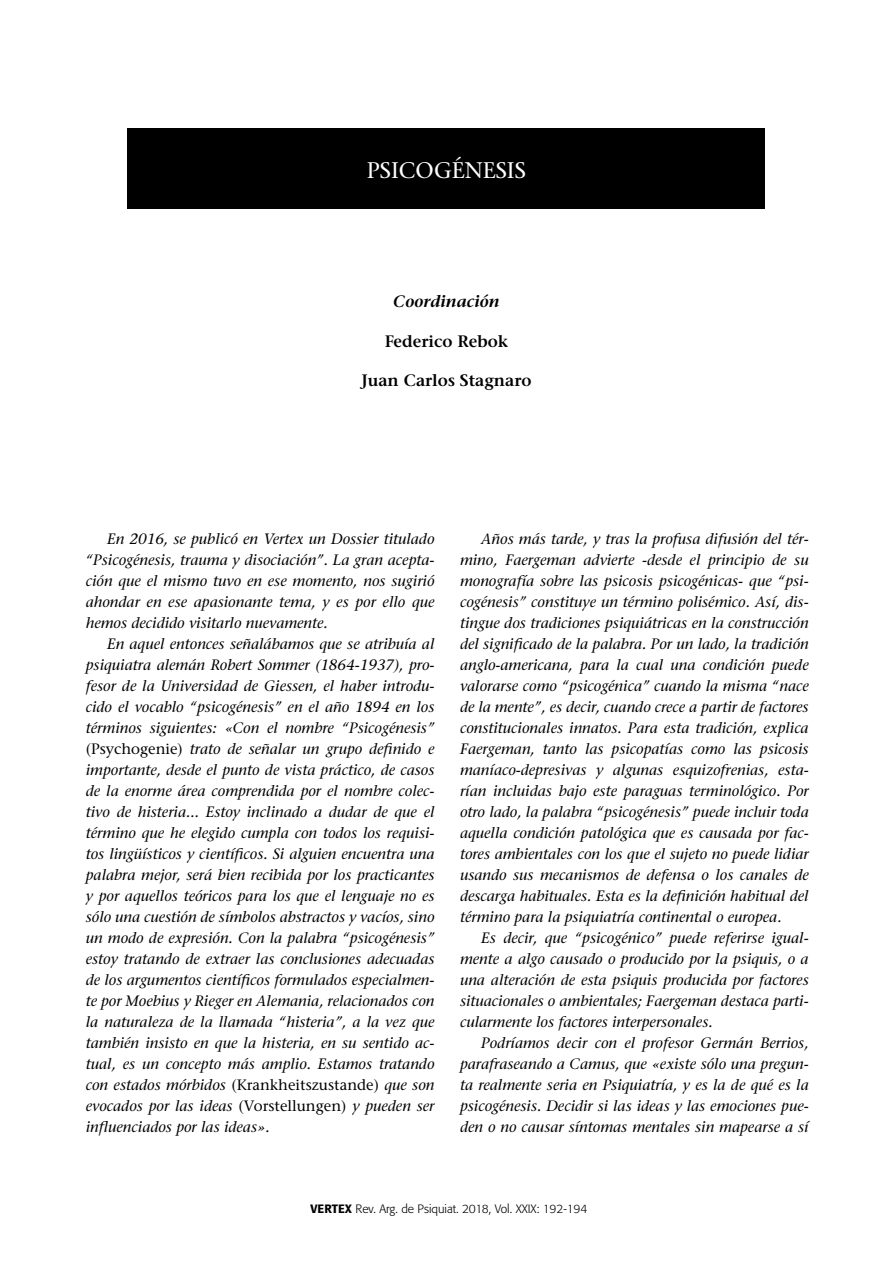
<style>
.page{position:relative;width:893px;height:1263px;background:#fff}
.page>*{position:absolute;margin:0;border:0;box-sizing:border-box;transform-origin:0 0}
.t1{font:22.5px "Stone Serif";color:#fff}
.t2{font:600 16.5px "Stone Serif";color:#000}
.t3{font:italic 600 16.5px "Stone Serif";color:#000}
.t4{font:italic 15px/21px "Stone Serif";color:#000;text-align:justify}
.t5{font:300 12px "Formata";color:#000}
.s1{font-style:normal}
.s2{font-weight:500}
</style>
<div class="page">
<div style="left:128px;top:128px;width:637px;height:81px;background:#000"></div>
<h1 class="t1" style="left:367px;top:156px;width:161px">PSICOGÉNESIS</h1>
<p class="t3" style="left:393px;top:291px;width:108px">Coordinación</p>
<p class="t2" style="left:385px;top:331px;width:125px">Federico Rebok</p>
<p class="t2" style="left:361px;top:370px;width:172px">Juan Carlos Stagnaro</p>
<p class="t4" style="left:86px;top:528px;width:350px;text-indent:21px">En 2016, se publicó en Vertex un Dossier titulado “Psicogénesis, trauma y disociación”. La gran acepta&shy;ción que el mismo tuvo en ese momento, nos sugirió ahondar en ese apasionante tema, y es por ello que hemos decidido visitarlo nuevamente.</p>
<p class="t4" style="left:86px;top:633px;width:350px;text-indent:21px">En aquel entonces señalábamos que se atribuía al psiquiatra alemán Robert Sommer (1864-1937), pro&shy;fesor de la Universidad de Giessen, el haber introdu&shy;cido el vocablo “psicogénesis” en el año 1894 en los términos siguientes: «Con el nombre “Psicogénesis” <span class="s1">(Psychogenie)</span> trato de señalar un grupo definido e importante, desde el punto de vista práctico, de casos de la enorme área comprendida por el nombre colec&shy;tivo de histeria... Estoy inclinado a dudar de que el término que he elegido cumpla con todos los requisi&shy;tos lingüísticos y científicos. Si alguien encuentra una palabra mejor, será bien recibida por los practicantes y por aquellos teóricos para los que el lenguaje no es sólo una cuestión de símbolos abstractos y vacíos, sino un modo de expresión. Con la palabra “psicogénesis” estoy tratando de extraer las conclusiones adecuadas de los argumentos científicos formulados especialmen&shy;te por Moebius y Rieger en Alemania, relacionados con la naturaleza de la llamada “histeria”, a la vez que también insisto en que la histeria, en su sentido ac&shy;tual, es un concepto más amplio. Estamos tratando con estados mórbidos <span class="s1">(Krankheitszustande)</span> que son evocados por las ideas <span class="s1">(Vorstellungen)</span> y pueden ser influenciados por las ideas».</p>
<p class="t4" style="left:460px;top:528px;width:350px;text-indent:21px">Años más tarde, y tras la profusa difusión del tér&shy;mino, Faergeman advierte -desde el principio de su monografía sobre las psicosis psicogénicas- que “psi&shy;cogénesis” constituye un término polisémico. Así, dis&shy;tingue dos tradiciones psiquiátricas en la construcción del significado de la palabra. Por un lado, la tradición anglo-americana, para la cual una condición puede valorarse como “psicogénica” cuando la misma “nace de la mente”, es decir, cuando crece a partir de factores constitucionales innatos. Para esta tradición, explica Faergeman, tanto las psicopatías como las psicosis maníaco-depresivas y algunas esquizofrenias, esta&shy;rían incluidas bajo este paraguas terminológico. Por otro lado, la palabra “psicogénesis” puede incluir toda aquella condición patológica que es causada por fac&shy;tores ambientales con los que el sujeto no puede lidiar usando sus mecanismos de defensa o los canales de descarga habituales. Esta es la definición habitual del término para la psiquiatría continental o europea.</p>
<p class="t4" style="left:460px;top:927px;width:350px;text-indent:21px">Es decir, que “psicogénico” puede referirse igual&shy;mente a algo causado o producido por la psiquis, o a una alteración de esta psiquis producida por factores situacionales o ambientales; Faergeman destaca parti&shy;cularmente los factores interpersonales.</p>
<p class="t4" style="left:460px;top:1032px;width:350px;text-indent:21px">Podríamos decir con el profesor Germán Berrios, parafraseando a Camus, que «existe sólo una pregun&shy;ta realmente seria en Psiquiatría, y es la de qué es la psicogénesis. Decidir si las ideas y las emociones pue&shy;den o no causar síntomas mentales sin mapearse a sí</p>
<p class="t5" style="left:311px;top:1202px;width:278px"><span class="s2">VERTEX</span> Rev. Arg. de Psiquiat. 2018, Vol. XXIX: 192-194</p>
</div>
